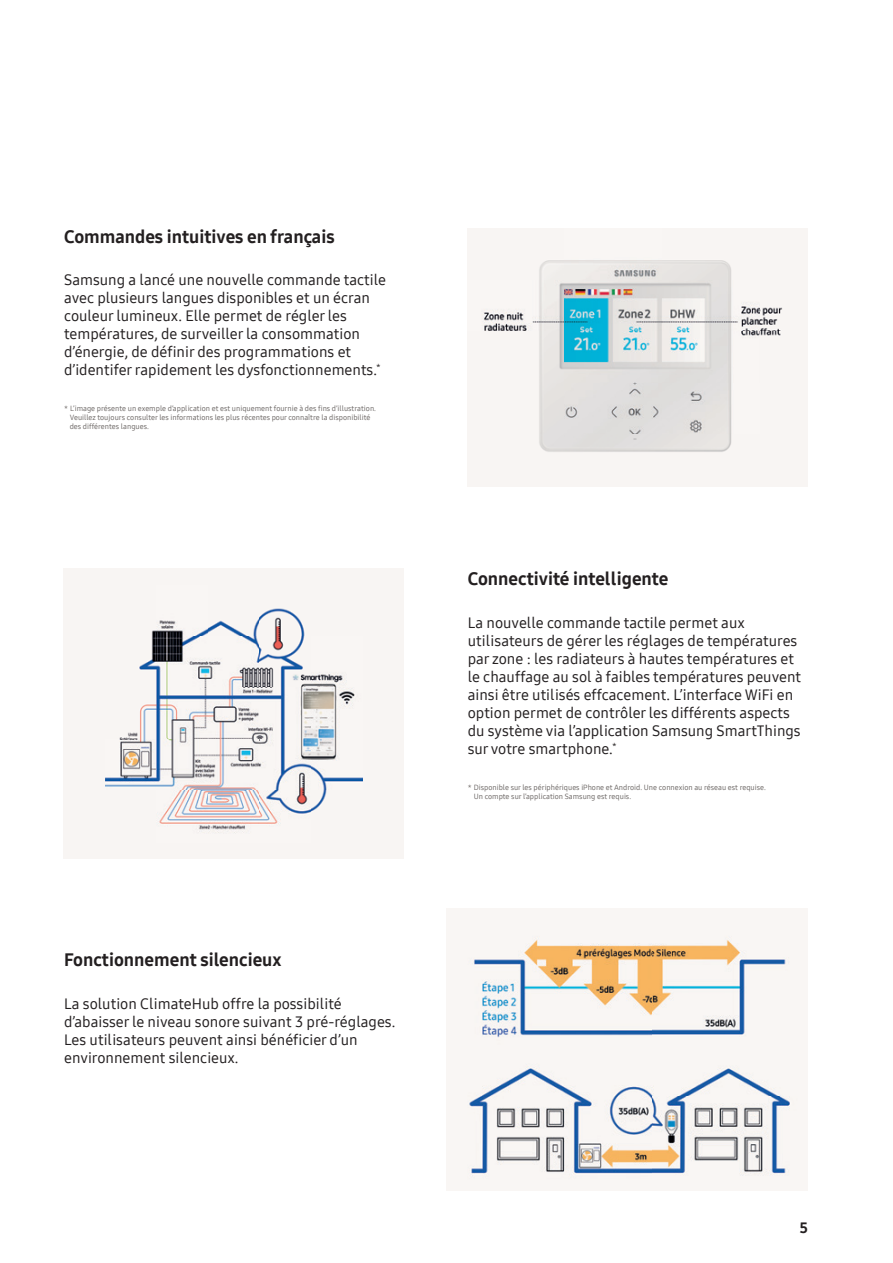
<style>
.page{position:relative;width:893px;height:1263px;background:#fff}
.page>*{position:absolute;margin:0;border:0;box-sizing:border-box;transform-origin:0 0}
.t1{font:18px "Samsung One 800";color:#231f20}
.t2{font:15px/18px "Samsung One 500";color:#231f20}
.t3{font:15px "Samsung One 800";color:#231f20}
.t4{font:7.5px/9px "Samsung One 500";color:#6e6967}
</style>
<div class="page">
<img style="left:446px;top:908px;width:362px;height:283px">
<img style="left:468px;top:229px;width:340px;height:257px">
<div style="left:64px;top:568px;width:340px;height:291px;background:#f8f5f3"></div>
<img style="left:105px;top:608px;width:258px;height:225px">
<p class="t1" style="left:64px;top:224px;width:272px">Commandes intuitives en français</p>
<p class="t2" style="left:64px;top:271px;width:323px">Samsung a lancé une nouvelle commande tactile avec plusieurs langues disponibles et un écran couleur lumineux. Elle permet de régler les températures, de surveiller la consommation d’énergie, de définir des programmations et d’identifer rapidement les dysfonctionnements.<sup>*</sup></p>
<p class="t4" style="left:70px;top:404px;width:308px;text-indent:-6px">* L’image présente un exemple d’application et est uniquement fournie à des fins d’illustration.<br>Veuillez toujours consulter les informations les plus récentes pour connaître la disponibilité des différentes langues.</p>
<p class="t1" style="left:64px;top:948px;width:219px">Fonctionnement silencieux</p>
<p class="t2" style="left:64px;top:994px;width:333px">La solution ClimateHub offre la possibilité d’abaisser le niveau sonore suivant 3 pré-réglages.<br>Les utilisateurs peuvent ainsi bénéficier d’un environnement silencieux.</p>
<p class="t1" style="left:468px;top:567px;width:202px">Connectivité intelligente</p>
<p class="t2" style="left:468px;top:613px;width:335px">La nouvelle commande tactile permet aux utilisateurs de gérer les réglages de températures par zone : les radiateurs à hautes températures et le chauffage au sol à faibles températures peuvent ainsi être utilisés effcacement. L’interface WiFi en option permet de contrôler les différents aspects du système via l’application Samsung SmartThings sur votre smartphone.<sup>*</sup></p>
<p class="t4" style="left:474px;top:783px;width:294px;text-indent:-6px">* Disponible sur les périphériques iPhone et Android. Une connexion au réseau est requise.<br>Un compte sur l’application Samsung est requis.</p>
<p class="t3" style="left:800px;top:1217px;width:10px">5</p>
</div>
